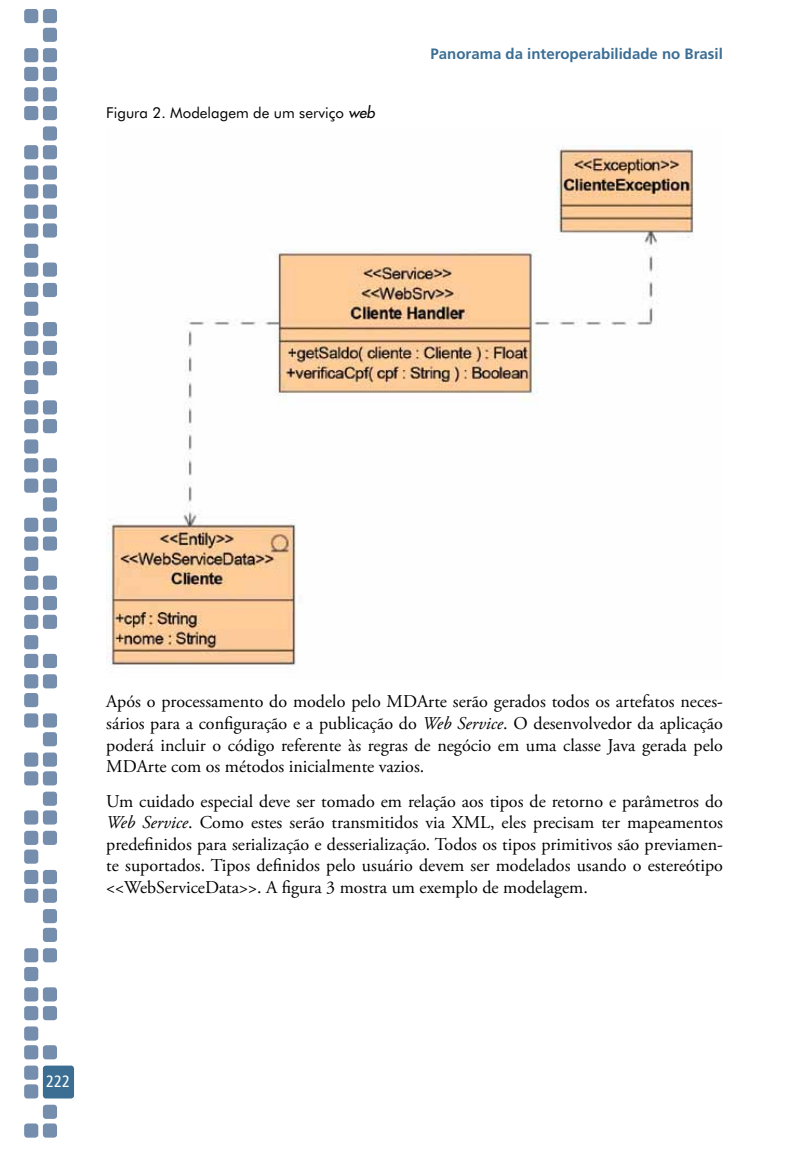
<style>
.page{position:relative;width:808px;height:1149px;background:#fff}
.page>*{position:absolute;margin:0;border:0;box-sizing:border-box;transform-origin:0 0}
.t1{font:18px/21.6px "Adobe Garamond Pro";color:#000;text-align:justify}
.t2{font:condensed 16.35px "Frutiger";color:#fff}
.t3{font:700 15px "Frutiger";color:#3c6e94}
.t4{font:15px "Futura BT";color:#000}
.s1{font-family:"Futura";font-style:italic}
.s2{font-style:italic}
</style>
<div class="page">
<div style="left:43px;top:1065px;width:31px;height:33px;background:#3c6e94;border-radius:3px"></div>
<div style="left:43px;top:810px;width:14px;height:14px;background:#758ead;border-radius:3px"></div>
<div style="left:43px;top:791px;width:14px;height:14px;background:#758ead;border-radius:3px"></div>
<div style="left:24px;top:9px;width:14px;height:14px;background:#758ead;border-radius:3px"></div>
<div style="left:43px;top:28px;width:14px;height:14px;background:#758ead;border-radius:3px"></div>
<div style="left:43px;top:9px;width:14px;height:14px;background:#758ead;border-radius:3px"></div>
<div style="left:24px;top:165px;width:14px;height:15px;background:#758ead;border-radius:3px"></div>
<div style="left:24px;top:184px;width:14px;height:14px;background:#758ead;border-radius:3px"></div>
<div style="left:43px;top:184px;width:14px;height:14px;background:#758ead;border-radius:3px"></div>
<div style="left:43px;top:165px;width:14px;height:15px;background:#758ead;border-radius:3px"></div>
<div style="left:24px;top:322px;width:14px;height:14px;background:#758ead;border-radius:3px"></div>
<div style="left:24px;top:341px;width:14px;height:14px;background:#758ead;border-radius:3px"></div>
<div style="left:43px;top:341px;width:14px;height:14px;background:#758ead;border-radius:3px"></div>
<div style="left:43px;top:322px;width:14px;height:14px;background:#758ead;border-radius:3px"></div>
<div style="left:24px;top:478px;width:14px;height:14px;background:#758ead;border-radius:3px"></div>
<div style="left:43px;top:497px;width:14px;height:14px;background:#758ead;border-radius:3px"></div>
<div style="left:43px;top:478px;width:14px;height:14px;background:#758ead;border-radius:3px"></div>
<div style="left:24px;top:635px;width:14px;height:14px;background:#758ead;border-radius:3px"></div>
<div style="left:24px;top:653px;width:14px;height:14px;background:#758ead;border-radius:3px"></div>
<div style="left:43px;top:653px;width:14px;height:14px;background:#758ead;border-radius:3px"></div>
<div style="left:24px;top:810px;width:14px;height:14px;background:#758ead;border-radius:3px"></div>
<div style="left:24px;top:947px;width:14px;height:15px;background:#758ead;border-radius:3px"></div>
<div style="left:24px;top:966px;width:14px;height:14px;background:#758ead;border-radius:3px"></div>
<div style="left:43px;top:947px;width:14px;height:15px;background:#758ead;border-radius:3px"></div>
<div style="left:24px;top:87px;width:14px;height:14px;background:#758ead;border-radius:3px"></div>
<div style="left:24px;top:106px;width:14px;height:14px;background:#758ead;border-radius:3px"></div>
<div style="left:43px;top:106px;width:14px;height:14px;background:#758ead;border-radius:3px"></div>
<div style="left:43px;top:87px;width:14px;height:14px;background:#758ead;border-radius:3px"></div>
<div style="left:24px;top:244px;width:14px;height:14px;background:#758ead;border-radius:3px"></div>
<div style="left:24px;top:262px;width:14px;height:14px;background:#758ead;border-radius:3px"></div>
<div style="left:43px;top:262px;width:14px;height:14px;background:#758ead;border-radius:3px"></div>
<div style="left:24px;top:400px;width:14px;height:14px;background:#758ead;border-radius:3px"></div>
<div style="left:24px;top:419px;width:14px;height:14px;background:#758ead;border-radius:3px"></div>
<div style="left:43px;top:419px;width:14px;height:14px;background:#758ead;border-radius:3px"></div>
<div style="left:43px;top:400px;width:14px;height:14px;background:#758ead;border-radius:3px"></div>
<div style="left:24px;top:556px;width:14px;height:15px;background:#758ead;border-radius:3px"></div>
<div style="left:24px;top:575px;width:14px;height:14px;background:#758ead;border-radius:3px"></div>
<div style="left:43px;top:575px;width:14px;height:14px;background:#758ead;border-radius:3px"></div>
<div style="left:24px;top:713px;width:14px;height:14px;background:#758ead;border-radius:3px"></div>
<div style="left:43px;top:732px;width:14px;height:14px;background:#758ead;border-radius:3px"></div>
<div style="left:43px;top:713px;width:14px;height:14px;background:#758ead;border-radius:3px"></div>
<div style="left:24px;top:869px;width:14px;height:14px;background:#758ead;border-radius:3px"></div>
<div style="left:24px;top:888px;width:14px;height:14px;background:#758ead;border-radius:3px"></div>
<div style="left:43px;top:888px;width:14px;height:14px;background:#758ead;border-radius:3px"></div>
<div style="left:43px;top:869px;width:14px;height:14px;background:#758ead;border-radius:3px"></div>
<div style="left:24px;top:1026px;width:14px;height:14px;background:#758ead;border-radius:3px"></div>
<div style="left:24px;top:1044px;width:14px;height:14px;background:#758ead;border-radius:3px"></div>
<div style="left:43px;top:1044px;width:14px;height:14px;background:#758ead;border-radius:3px"></div>
<div style="left:24px;top:48px;width:14px;height:14px;background:#758ead;border-radius:3px"></div>
<div style="left:24px;top:67px;width:14px;height:14px;background:#758ead;border-radius:3px"></div>
<div style="left:43px;top:67px;width:14px;height:14px;background:#758ead;border-radius:3px"></div>
<div style="left:43px;top:48px;width:14px;height:14px;background:#758ead;border-radius:3px"></div>
<div style="left:24px;top:204px;width:14px;height:15px;background:#758ead;border-radius:3px"></div>
<div style="left:24px;top:223px;width:14px;height:14px;background:#758ead;border-radius:3px"></div>
<div style="left:43px;top:223px;width:14px;height:14px;background:#758ead;border-radius:3px"></div>
<div style="left:43px;top:204px;width:14px;height:15px;background:#758ead;border-radius:3px"></div>
<div style="left:24px;top:361px;width:14px;height:14px;background:#758ead;border-radius:3px"></div>
<div style="left:24px;top:380px;width:14px;height:14px;background:#758ead;border-radius:3px"></div>
<div style="left:43px;top:361px;width:14px;height:14px;background:#758ead;border-radius:3px"></div>
<div style="left:24px;top:517px;width:14px;height:14px;background:#758ead;border-radius:3px"></div>
<div style="left:24px;top:536px;width:14px;height:14px;background:#758ead;border-radius:3px"></div>
<div style="left:43px;top:536px;width:14px;height:14px;background:#758ead;border-radius:3px"></div>
<div style="left:43px;top:517px;width:14px;height:14px;background:#758ead;border-radius:3px"></div>
<div style="left:24px;top:674px;width:14px;height:14px;background:#758ead;border-radius:3px"></div>
<div style="left:24px;top:692px;width:14px;height:15px;background:#758ead;border-radius:3px"></div>
<div style="left:43px;top:674px;width:14px;height:14px;background:#758ead;border-radius:3px"></div>
<div style="left:24px;top:830px;width:14px;height:14px;background:#758ead;border-radius:3px"></div>
<div style="left:24px;top:849px;width:14px;height:14px;background:#758ead;border-radius:3px"></div>
<div style="left:43px;top:830px;width:14px;height:14px;background:#758ead;border-radius:3px"></div>
<div style="left:24px;top:986px;width:14px;height:15px;background:#758ead;border-radius:3px"></div>
<div style="left:24px;top:1005px;width:14px;height:14px;background:#758ead;border-radius:3px"></div>
<div style="left:43px;top:1005px;width:14px;height:14px;background:#758ead;border-radius:3px"></div>
<div style="left:43px;top:986px;width:14px;height:15px;background:#758ead;border-radius:3px"></div>
<div style="left:24px;top:145px;width:14px;height:14px;background:#758ead;border-radius:3px"></div>
<div style="left:43px;top:145px;width:14px;height:14px;background:#758ead;border-radius:3px"></div>
<div style="left:43px;top:126px;width:14px;height:14px;background:#758ead;border-radius:3px"></div>
<div style="left:24px;top:283px;width:14px;height:14px;background:#758ead;border-radius:3px"></div>
<div style="left:24px;top:301px;width:14px;height:15px;background:#758ead;border-radius:3px"></div>
<div style="left:43px;top:283px;width:14px;height:14px;background:#758ead;border-radius:3px"></div>
<div style="left:24px;top:439px;width:14px;height:14px;background:#758ead;border-radius:3px"></div>
<div style="left:24px;top:458px;width:14px;height:14px;background:#758ead;border-radius:3px"></div>
<div style="left:43px;top:458px;width:14px;height:14px;background:#758ead;border-radius:3px"></div>
<div style="left:24px;top:595px;width:14px;height:15px;background:#758ead;border-radius:3px"></div>
<div style="left:24px;top:614px;width:14px;height:14px;background:#758ead;border-radius:3px"></div>
<div style="left:43px;top:614px;width:14px;height:14px;background:#758ead;border-radius:3px"></div>
<div style="left:43px;top:595px;width:14px;height:15px;background:#758ead;border-radius:3px"></div>
<div style="left:24px;top:752px;width:14px;height:14px;background:#758ead;border-radius:3px"></div>
<div style="left:24px;top:771px;width:14px;height:14px;background:#758ead;border-radius:3px"></div>
<div style="left:43px;top:771px;width:14px;height:14px;background:#758ead;border-radius:3px"></div>
<div style="left:43px;top:752px;width:14px;height:14px;background:#758ead;border-radius:3px"></div>
<div style="left:43px;top:927px;width:14px;height:14px;background:#758ead;border-radius:3px"></div>
<div style="left:43px;top:908px;width:14px;height:14px;background:#758ead;border-radius:3px"></div>
<div style="left:24px;top:1065px;width:14px;height:14px;background:#758ead;border-radius:3px"></div>
<div style="left:24px;top:1083px;width:14px;height:15px;background:#758ead;border-radius:3px"></div>
<div style="left:24px;top:1123px;width:14px;height:14px;background:#758ead;border-radius:3px"></div>
<div style="left:43px;top:1123px;width:14px;height:14px;background:#758ead;border-radius:3px"></div>
<div style="left:43px;top:1104px;width:14px;height:14px;background:#758ead;border-radius:3px"></div>
<img style="left:106px;top:145px;width:588px;height:521px">
<p class="t4" style="left:106px;top:104px;width:270px">Figura 2. Modelagem de um serviço <span class="s1">web</span></p>
<p class="t3" style="left:431px;top:45px;width:294px">Panorama da interoperabilidade no Brasil</p>
<p class="t1" style="left:106px;top:691px;width:618px">Após o processamento do modelo pelo MDArte serão gerados todos os artefatos neces&shy;sários para a configuração e a publicação do <span class="s2">Web Service</span>. O desenvolvedor da aplicação poderá incluir o código referente às regras de negócio em uma classe Java gerada pelo MDArte com os métodos inicialmente vazios.</p>
<p class="t1" style="left:106px;top:790px;width:618px">Um cuidado especial deve ser tomado em relação aos tipos de retorno e parâmetros do <span class="s2">Web Service</span>. Como estes serão transmitidos via XML, eles precisam ter mapeamentos predefinidos para serialização e desserialização. Todos os tipos primitivos são previamen&shy;te suportados. Tipos definidos pelo usuário devem ser modelados usando o estereótipo &lt;&lt;WebServiceData&gt;&gt;. A figura 3 mostra um exemplo de modelagem.</p>
<p class="t2" style="left:46px;top:1070px;width:25px">222</p>
</div>
